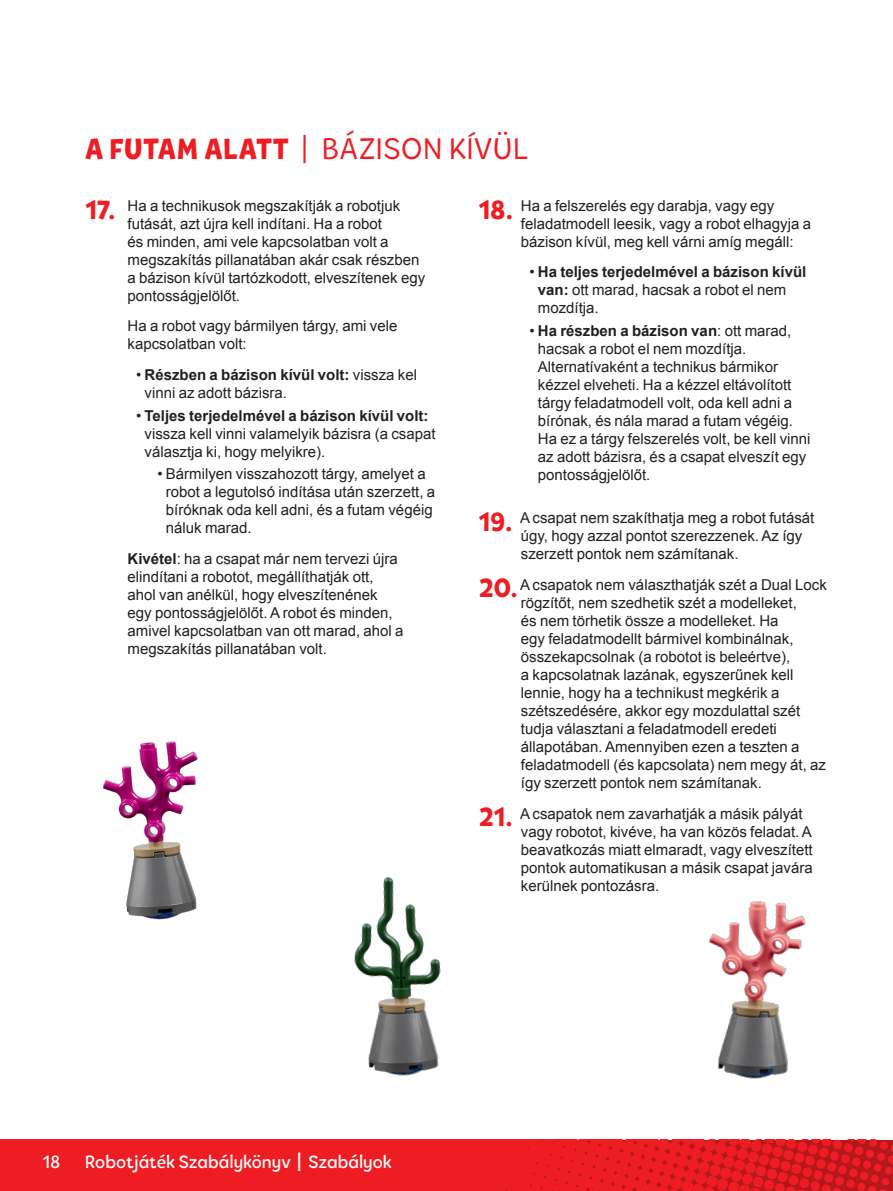
<style>
.page{position:relative;width:893px;height:1191px;background:#fff}
.page>*{position:absolute;margin:0;border:0;box-sizing:border-box;transform-origin:0 0}
.Header_20_AllCaps{font:30px "Tobi Pro";letter-spacing:.025em;color:#ee1d23}
.Header_18{font:800 27px "Tobi Pro";letter-spacing:-.01em;color:#ee1d23}
.Footer_12_Regular{font:500 18px "Tobi Pro";color:#fff}
.Numbered_List_contnd{font:15px/18px "Arial";color:#231f20}
.t1{font:700 15px/18px "Arial";color:#231f20}
.s1{font-weight:800}
.s2{font-weight:700}
.s3{font-weight:400}
.s4{font-size:27px}
</style>
<div class="page">
<img style="left:0;top:1139px;width:893px;height:52px">
<img style="left:354px;top:876px;width:87px;height:200px">
<img style="left:103px;top:741px;width:95px;height:179px">
<img style="left:708px;top:901px;width:98px;height:178px">
<p class="Header_20_AllCaps" style="left:85px;top:129px;width:445px"><span class="s1">A FUTAM ALATT</span> | BÁZISON KÍVÜL</p>
<p class="Numbered_List_contnd" style="left:128px;top:196px;width:299px">Ha a technikusok megszakítják a robotjuk futását, azt újra kell indítani. Ha a robot<br>és minden, ami vele kapcsolatban volt a megszakítás pillanatában akár csak részben a bázison kívül tartózkodott, elveszítenek egy pontosságjelölőt.</p>
<p class="Numbered_List_contnd" style="left:128px;top:317px;width:271px">Ha a robot vagy bármilyen tárgy, ami vele kapcsolatban volt:</p>
<p class="Numbered_List_contnd" style="left:145px;top:366px;width:274px;text-indent:-9px">• <span class="s2">Részben a bázison kívül volt:</span> vissza kel vinni az adott bázisra.</p>
<p class="Numbered_List_contnd" style="left:145px;top:406px;width:292px;text-indent:-9px">• <span class="s2">Teljes terjedelmével a bázison kívül volt: </span>vissza kell vinni valamelyik bázisra (a csapat választja ki, hogy melyikre).</p>
<p class="Numbered_List_contnd" style="left:166px;top:464px;width:271px;text-indent:-9px">• Bármilyen visszahozott tárgy, amelyet a robot a legutolsó indítása után szerzett, a bíróknak oda kell adni, és a futam végéig náluk marad.</p>
<p class="Numbered_List_contnd" style="left:128px;top:549px;width:277px"><span class="s2">Kivétel</span>: ha a csapat már nem tervezi újra elindítani a robotot, megállíthatják ott, ahol van anélkül, hogy elveszítenének egy pontosságjelölőt. A robot és minden, amivel kapcsolatban van ott marad, ahol a megszakítás pillanatában volt.</p>
<p class="Numbered_List_contnd" style="left:521px;top:196px;width:292px">Ha a felszerelés egy darabja, vagy egy feladatmodell leesik, vagy a robot elhagyja a bázison kívül, meg kell várni amíg megáll:</p>
<p class="t1" style="left:538px;top:264px;width:270px;text-indent:-9px"><span class="s3">•</span> Ha teljes terjedelmével a bázison kívül van: <span class="s3">ott marad, hacsak a robot el nem mozdítja.</span></p>
<p class="Numbered_List_contnd" style="left:538px;top:321px;width:274px;text-indent:-9px">• <span class="s2">Ha részben a bázison van</span>: ott marad, hacsak a robot el nem mozdítja.<br>Alternatívaként a technikus bármikor kézzel elveheti. Ha a kézzel eltávolított tárgy feladatmodell volt, oda kell adni a bírónak, és nála marad a futam végéig.<br>Ha ez a tárgy felszerelés volt, be kell vinni az adott bázisra, és a csapat elveszít egy pontosságjelölőt.</p>
<p class="Numbered_List_contnd" style="left:520px;top:509px;width:296px">A csapat nem szakíthatja meg a robot futását úgy, hogy azzal pontot szerezzenek. Az így szerzett pontok nem számítanak.</p>
<p class="Numbered_List_contnd" style="left:520px;top:576px;width:308px">A csapatok nem választhatják szét a Dual Lock rögzítőt, nem szedhetik szét a modelleket,<br>és nem törhetik össze a modelleket. Ha<br>egy feladatmodellt bármivel kombinálnak, összekapcsolnak (a robotot is beleértve),<br>a kapcsolatnak lazának, egyszerűnek kell lennie, hogy ha a technikust megkérik a szétszedésére, akkor egy mozdulattal szét tudja választani a feladatmodell eredeti állapotában. Amennyiben ezen a teszten a feladatmodell (és kapcsolata) nem megy át, az így szerzett pontok nem számítanak.</p>
<p class="Numbered_List_contnd" style="left:520px;top:805px;width:294px">A csapatok nem zavarhatják a másik pályát vagy robotot, kivéve, ha van közös feladat. A beavatkozás miatt elmaradt, vagy elveszített pontok automatikusan a másik csapat javára kerülnek pontozásra.</p>
<p class="Header_18" style="left:85px;top:192px;width:32px">17.</p>
<p class="Header_18" style="left:478px;top:192px;width:36px">18.</p>
<p class="Header_18" style="left:478px;top:503px;width:36px">19.</p>
<p class="Header_18" style="left:478px;top:570px;width:41px">20.</p>
<p class="Header_18" style="left:478px;top:799px;width:36px">21.</p>
<p class="Footer_12_Regular" style="left:43px;top:1150px;width:20px">18</p>
<p class="Footer_12_Regular" style="left:85px;top:1150px;width:308px">Robotjáték Szabálykönyv <span class="s4">I</span> Szabályok</p>
</div>
